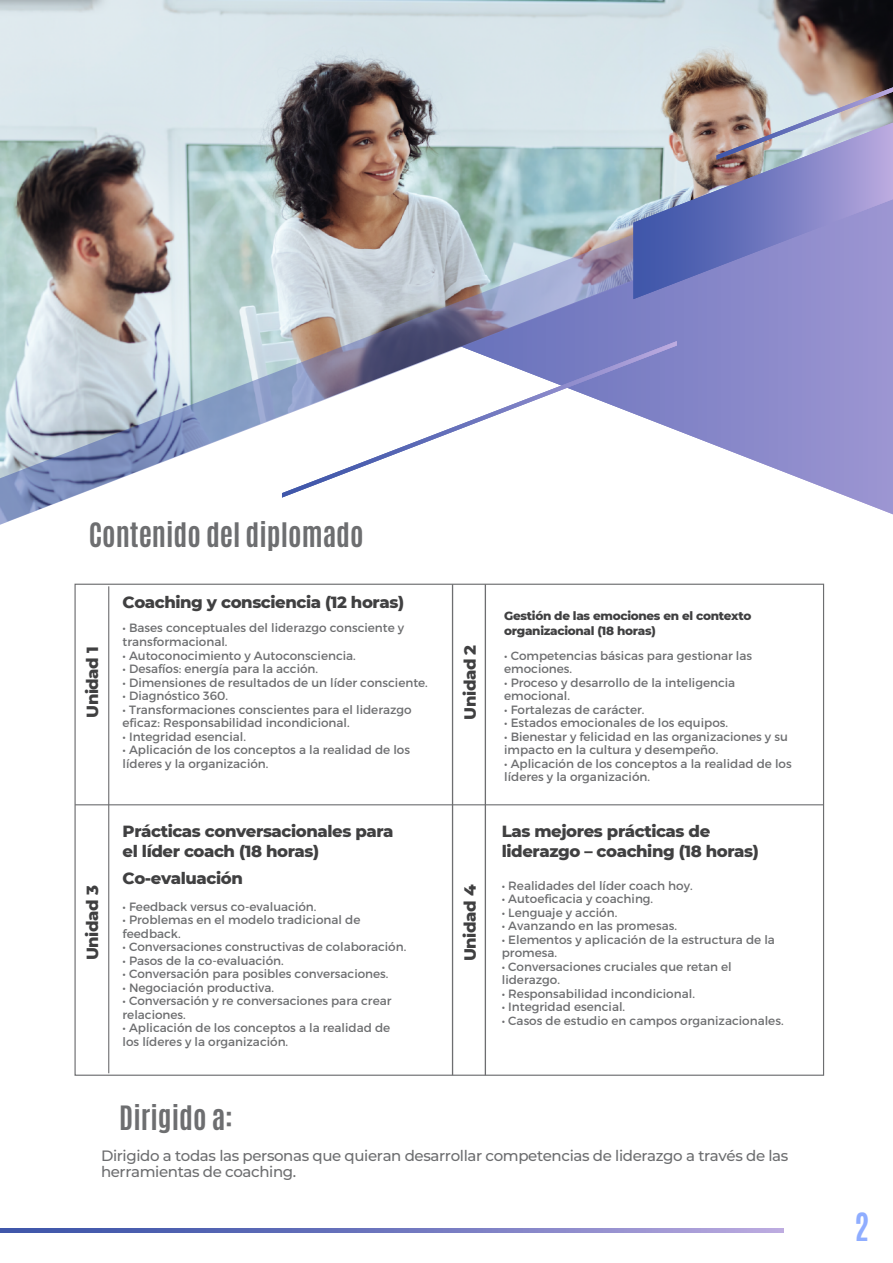
<style>
.page{position:relative;width:893px;height:1263px;background:#fff}
.page>*{position:absolute;margin:0;border:0;box-sizing:border-box;transform-origin:0 0}
.t1{font:700 33px "Antonio";color:#8fadff}
.t2{font:700 28.5px "Antonio";color:#6d6e70}
.t3{font:800 16.5px/19.8px "Montserrat";letter-spacing:-.025em;color:#404041}
.t4{font:500 15px/16.5px "Montserrat";letter-spacing:-.025em;color:#6d6e70}
.t5{font:12px/13.5px "Montserrat";color:#6d6e70}
.t6{font:800 12px/14.4px "Montserrat";letter-spacing:-.025em;color:#404041}
</style>
<div class="page">
<img style="left:0;top:0;width:893px;height:134px">
<img style="left:0;top:134px;width:893px;height:391px">
<svg style="left:633px;top:123px;width:260px;height:176px;background:#888ac0"></svg>
<svg style="left:717px;top:87px;width:176px;height:73px;background:#b8b3be"></svg>
<svg style="left:282px;top:341px;width:395px;height:157px"></svg>
<svg style="left:0;top:1228px;width:784px;height:4px;background:#7379c0"></svg>
<svg style="left:74px;top:583px;width:751px;height:493px"></svg>
<hr style="left:75px;top:804px;width:748px;height:1px;background:#6d6e70">
<hr style="left:108px;top:586px;width:1px;height:487px;background:#6d6e70">
<hr style="left:452px;top:584px;width:1px;height:491px;background:#6d6e70">
<hr style="left:485px;top:584px;width:1px;height:491px;background:#6d6e70">
<h2 class="t2" style="left:89px;top:514px;width:276px">Contenido del diplomado</h2>
<h3 class="t3" style="left:81px;top:718px;width:73px;rotate:-90deg">Unidad 1</h3>
<h3 class="t3" style="left:123px;top:591px;width:283px">Coaching y consciencia (12 horas)</h3>
<p class="t5" style="left:123px;top:621px;width:307px">∙ Bases conceptuales del liderazgo consciente y transformacional.<br>∙ Autoconocimiento y Autoconsciencia.<br>∙ Desafíos: energía para la acción.<br>∙ Dimensiones de resultados de un líder consciente. ∙ Diagnóstico 360.<br>∙ Transformaciones conscientes para el liderazgo eficaz: Responsabilidad incondicional.<br>∙ Integridad esencial.<br>∙ Aplicación de los conceptos a la realidad de los líderes y la organización.</p>
<h3 class="t3" style="left:459px;top:720px;width:76px;rotate:-90deg">Unidad 2</h3>
<h3 class="t3" style="left:123px;top:820px;width:273px">Prácticas conversacionales para el líder coach (18 horas)</h3>
<h3 class="t3" style="left:123px;top:867px;width:122px">Co-evaluación</h3>
<p class="t5" style="left:123px;top:899px;width:285px">∙ Feedback versus co-evaluación.<br>∙ Problemas en el modelo tradicional de feedback.<br>∙ Conversaciones constructivas de colaboración. ∙ Pasos de la co-evaluación.<br>∙ Conversación para posibles conversaciones.<br>∙ Negociación productiva.<br>∙ Conversación y re conversaciones para crear relaciones.<br>∙ Aplicación de los conceptos a la realidad de los líderes y la organización.</p>
<h3 class="t3" style="left:82px;top:960px;width:76px;rotate:-90deg">Unidad 3</h3>
<h3 class="t3" style="left:459px;top:961px;width:78px;rotate:-90deg">Unidad 4</h3>
<h2 class="t2" style="left:119px;top:1097px;width:115px">Dirigido a:</h2>
<p class="t6" style="left:504px;top:608px;width:249px">Gestión de las emociones en el contexto organizacional (18 horas)</p>
<p class="t5" style="left:504px;top:648px;width:289px">∙ Competencias básicas para gestionar las emociones.<br>∙ Proceso y desarrollo de la inteligencia emocional.<br>∙ Fortalezas de carácter.<br>∙ Estados emocionales de los equipos.<br>∙ Bienestar y felicidad en las organizaciones y su impacto en la cultura y desempeño.<br>∙ Aplicación de los conceptos a la realidad de los líderes y la organización.</p>
<h3 class="t3" style="left:502px;top:820px;width:259px">Las mejores prácticas de liderazgo – coaching (18 horas)</h3>
<p class="t5" style="left:502px;top:879px;width:283px">∙ Realidades del líder coach hoy.<br>∙ Autoeficacia y coaching.<br>∙ Lenguaje y acción.<br>∙ Avanzando en las promesas.<br>∙ Elementos y aplicación de la estructura de la promesa.<br>∙ Conversaciones cruciales que retan el liderazgo.<br>∙ Responsabilidad incondicional.<br>∙ Integridad esencial.<br>∙ Casos de estudio en campos organizacionales.</p>
<p class="t4" style="left:101px;top:1147px;width:689px">Dirigido a todas las personas que quieran desarrollar competencias de liderazgo a través de las herramientas de coaching.</p>
<h1 class="t1" style="left:854px;top:1203px;width:17px">2</h1>
</div>
